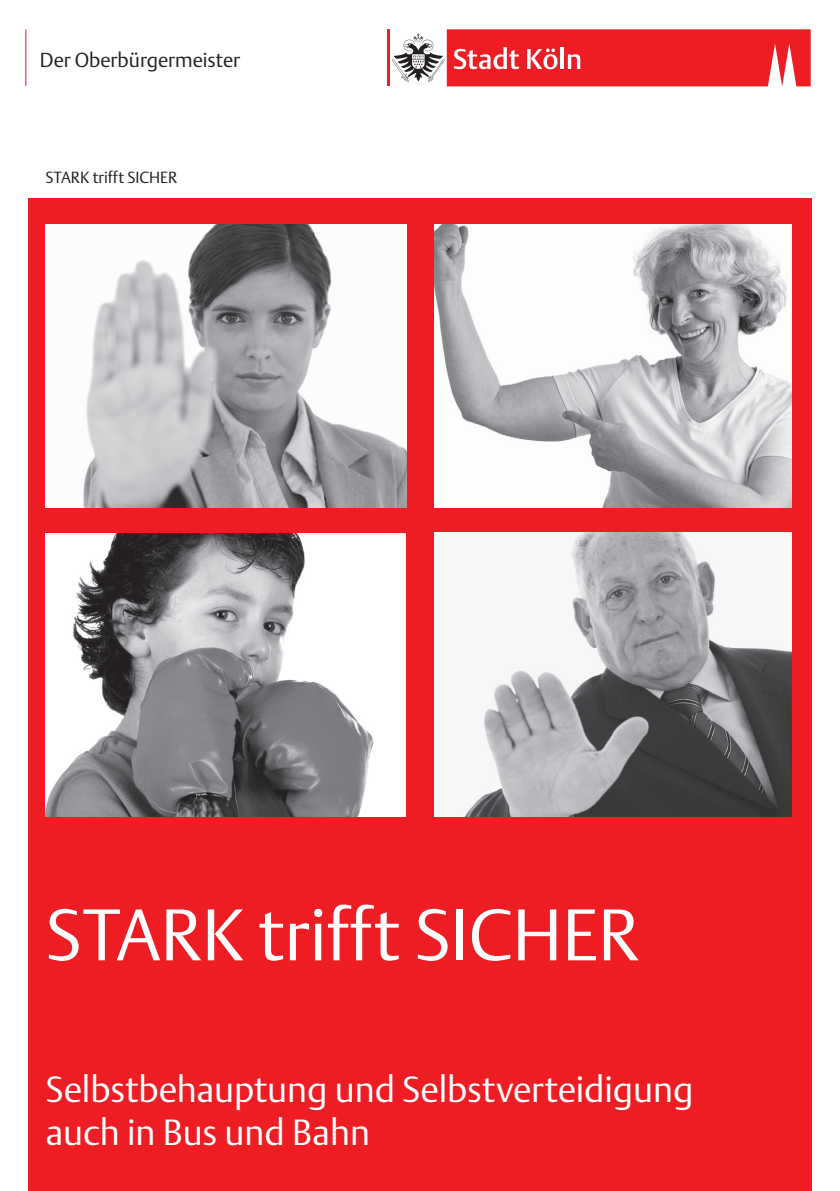
<style>
.page{position:relative;width:840px;height:1191px;background:#fff}
.page>*{position:absolute;margin:0;border:0;box-sizing:border-box;transform-origin:0 0}
.t1{font:300 72px "DTL Argo T";color:#fff}
.t2{font:300 36px/43.2px "DTL Argo T";color:#fff}
.t3{font:300 20px "DTL Argo T";color:#231f20}
.t4{font:300 16px "DTL Argo T";color:#231f20}
</style>
<div class="page">
<div style="left:28px;top:198px;width:783px;height:993px;background:#ee1d23"></div>
<hr style="left:25px;top:29px;width:1px;height:56px;background:#ee1d23">
<img style="left:45px;top:224px;width:361px;height:283px">
<hr style="left:386px;top:29px;width:3px;height:56px;background:#ee1d23">
<svg style="left:392px;top:29px;width:418px;height:57px;background:#ea4448"></svg>
<img style="left:434px;top:224px;width:357px;height:283px">
<img style="left:45px;top:533px;width:360px;height:283px">
<img style="left:434px;top:532px;width:357px;height:284px">
<p class="t3" style="left:40px;top:48px;width:201px">Der Oberbürgermeister</p>
<p class="t4" style="left:45px;top:167px;width:133px">STARK trifft SICHER</p>
<h1 class="t1" style="left:45px;top:892px;width:595px">STARK trifft SICHER</h1>
<h2 class="t2" style="left:45px;top:1067px;width:649px">Selbstbehauptung und Selbstverteidigung auch in Bus und Bahn</h2>
</div>
